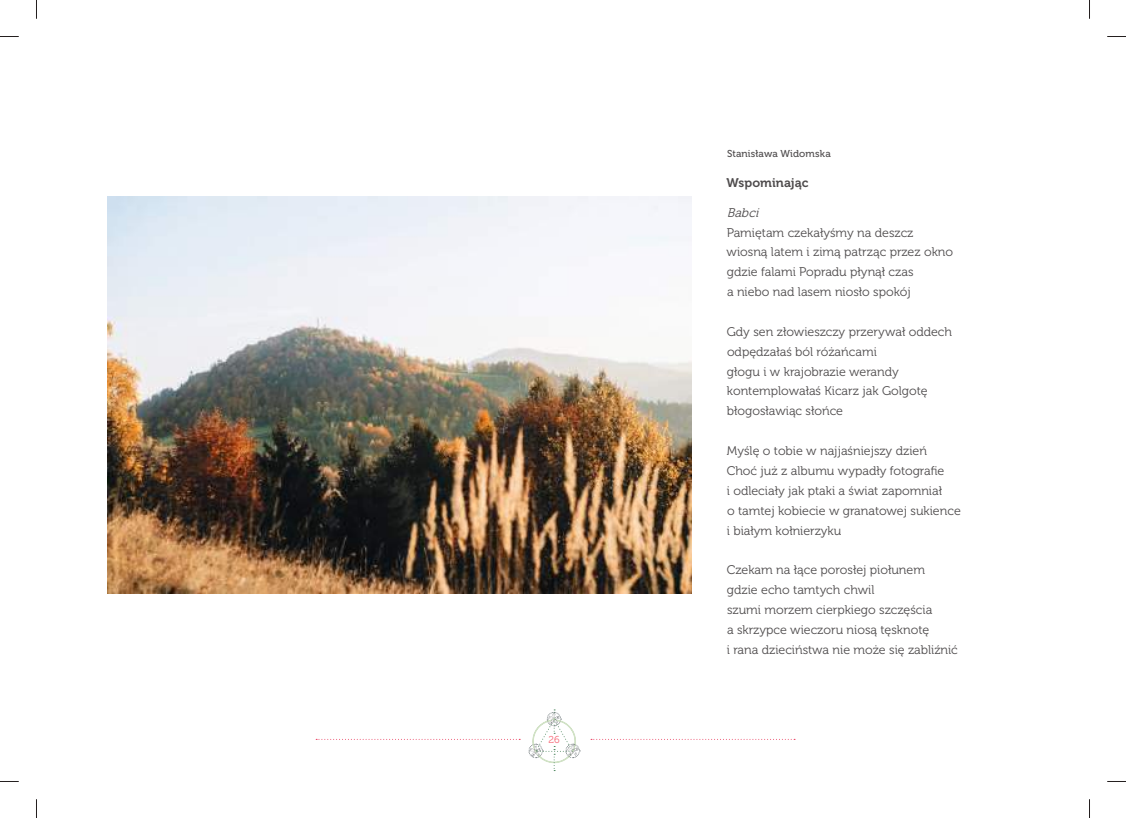
<style>
.page{position:relative;width:1126px;height:818px;background:#fff}
.page>*{position:absolute;margin:0;border:0;box-sizing:border-box;transform-origin:0 0}
.t1{font:12.5px/19.9px "Museo 300";color:#4e4b4c}
.t2{font:12.5px "Museo 700";color:#4e4b4c}
.t3{font:italic 12.5px "Museo 300";color:#4e4b4c}
.t4{font:10px "Museo 500";letter-spacing:.01em;color:#4e4b4c}
.t5{font:10px "Museo 300";color:#f66674}
</style>
<div class="page">
<svg style="left:528px;top:709px;width:52px;height:60px"></svg>
<img style="left:107px;top:197px;width:584px;height:396px">
<svg style="left:0;top:36px;width:19px;height:1px"></svg>
<svg style="left:1107px;top:36px;width:18px;height:1px"></svg>
<svg style="left:36px;top:0;width:1px;height:19px"></svg>
<svg style="left:36px;top:799px;width:1px;height:18px"></svg>
<svg style="left:1089px;top:0;width:1px;height:19px"></svg>
<svg style="left:1089px;top:799px;width:1px;height:18px"></svg>
<p class="t5" style="left:548px;top:733px;width:13px">26</p>
<p class="t4" style="left:727px;top:148px;width:105px">Stanisława Widomska</p>
<p class="t2" style="left:726px;top:175px;width:83px">Wspominając</p>
<p class="t3" style="left:726px;top:205px;width:37px">Babci</p>
<p class="t1" style="left:726px;top:222px;width:228px">Pamiętam czekałyśmy na deszcz wiosną latem i zimą patrząc przez okno gdzie falami Popradu płynął czas<br>a niebo nad lasem niosło spokój</p>
<p class="t1" style="left:726px;top:322px;width:227px">Gdy sen złowieszczy przerywał oddech odpędzałaś ból różańcami<br>głogu i w krajobrazie werandy kontemplowałaś Kicarz jak Golgotę błogosławiąc słońce</p>
<p class="t1" style="left:726px;top:441px;width:235px">Myślę o tobie w najjaśniejszy dzień<br>Choć już z albumu wypadły fotografie<br>i odleciały jak ptaki a świat zapomniał<br>o tamtej kobiecie w granatowej sukience i białym kołnierzyku</p>
<p class="t1" style="left:726px;top:560px;width:233px">Czekam na łące porosłej piołunem gdzie echo tamtych chwil<br>szumi morzem cierpkiego szczęścia<br>a skrzypce wieczoru niosą tęsknotę<br>i rana dzieciństwa nie może się zabliźnić</p>
</div>
